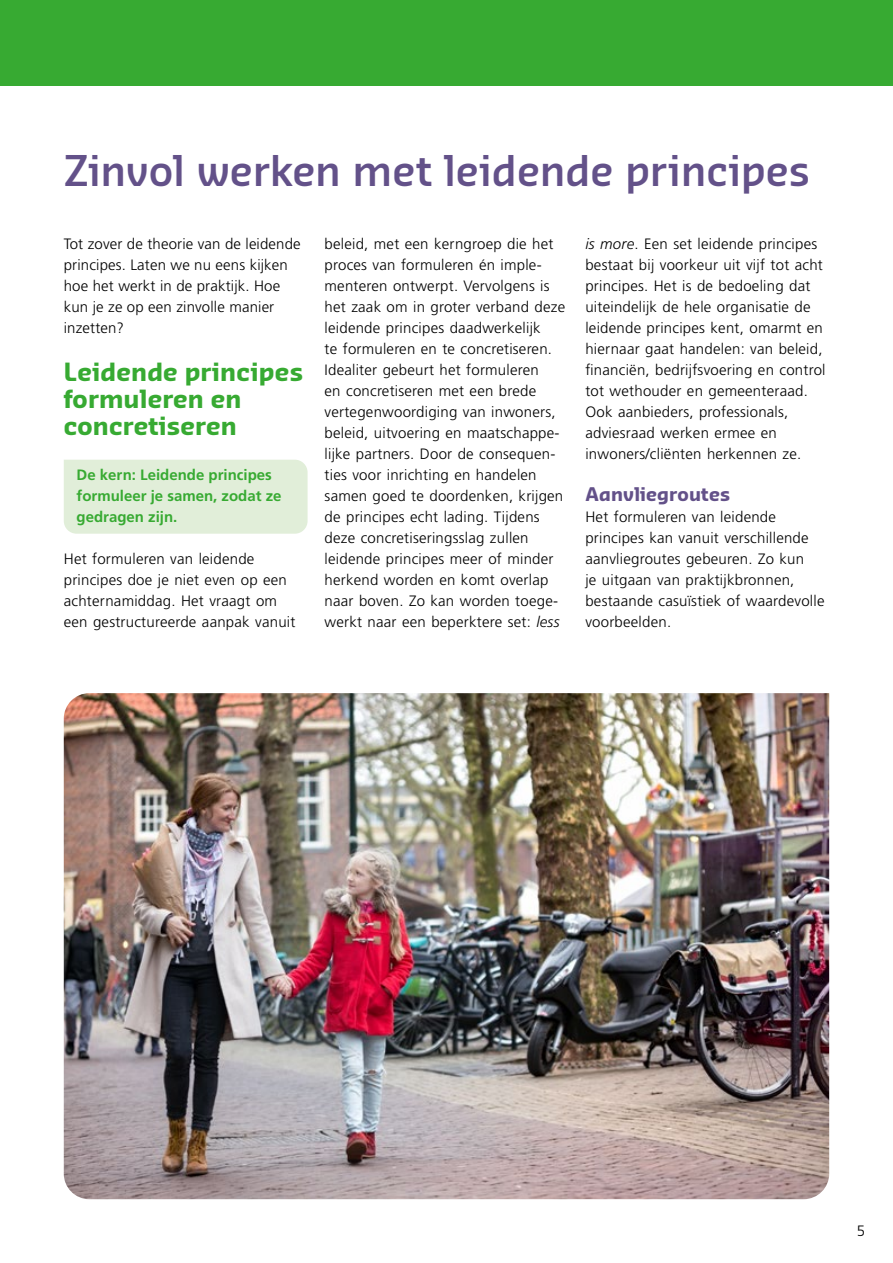
<style>
.page{position:relative;width:893px;height:1263px;background:#fff}
.page>*{position:absolute;margin:0;border:0;box-sizing:border-box;transform-origin:0 0}
.t1{font:600 40.5px "Sansa Pro";color:#635189}
.t2{font:700 24px/27px "Sansa Pro";letter-spacing:.01em;color:#37aa32}
.t3{font:700 18px "Sansa Pro";letter-spacing:.01em;color:#635189}
.t4{font:300 15px/21px "Frutiger";letter-spacing:.015em;color:#000}
.t5{font:700 15px/21px "Frutiger";color:#37aa32}
.s1{font-style:italic}
</style>
<div class="page">
<div style="left:0;top:0;width:893px;height:85px;background:#37aa32"></div>
<img style="left:64px;top:693px;width:765px;height:506px">
<div style="left:64px;top:460px;width:244px;height:74px;background:#e1eed9"></div>
<h1 class="t1" style="left:64px;top:143px;width:748px">Zinvol werken met leidende principes</h1>
<p class="t4" style="left:64px;top:233px;width:238px">Tot zover de theorie van de leidende principes. Laten we nu eens kijken hoe het werkt in de praktijk. Hoe kun je ze op een zinvolle manier inzetten?</p>
<h2 class="t2" style="left:64px;top:358px;width:241px">Leidende principes formuleren en concretiseren</h2>
<p class="t5" style="left:77px;top:464px;width:207px">De kern: Leidende principes formuleer je samen, zodat ze gedragen zijn.</p>
<p class="t4" style="left:64px;top:548px;width:233px">Het formuleren van leidende principes doe je niet even op een achternamiddag. Het vraagt om een gestructureerde aanpak vanuit</p>
<p class="t4" style="left:325px;top:233px;width:242px">beleid, met een kerngroep die het proces van formuleren én imple&shy;menteren ontwerpt. Vervolgens is het zaak om in groter verband deze leidende principes daadwerkelijk<br>te formuleren en te concretiseren.<br>Idealiter gebeurt het formuleren<br>en concretiseren met een brede vertegenwoordiging van inwoners, beleid, uitvoering en maatschappe&shy;lijke partners. Door de consequen&shy;ties voor inrichting en handelen samen goed te doordenken, krijgen de principes echt lading. Tijdens deze concretiseringsslag zullen leidende principes meer of minder herkend worden en komt overlap naar boven. Zo kan worden toege&shy;werkt naar een beperktere set: <span class="s1">less</span></p>
<p class="t4" style="left:585px;top:233px;width:242px"><span class="s1">is more</span>. Een set leidende principes bestaat bij voorkeur uit vijf tot acht principes. Het is de bedoeling dat uiteindelijk de hele organisatie de leidende principes kent, omarmt en hiernaar gaat handelen: van beleid, financiën, bedrijfsvoering en control tot wethouder en gemeenteraad.<br>Ook aanbieders, professionals, adviesraad werken ermee en inwoners/cliënten herkennen ze.</p>
<p class="t3" style="left:585px;top:482px;width:146px">Aanvliegroutes</p>
<p class="t4" style="left:585px;top:506px;width:241px">Het formuleren van leidende principes kan vanuit verschillende aanvliegroutes gebeuren. Zo kun<br>je uitgaan van praktijkbronnen, bestaande casuïstiek of waardevolle voorbeelden.</p>
<p class="t4" style="left:857px;top:1220px;width:10px">5</p>
</div>
